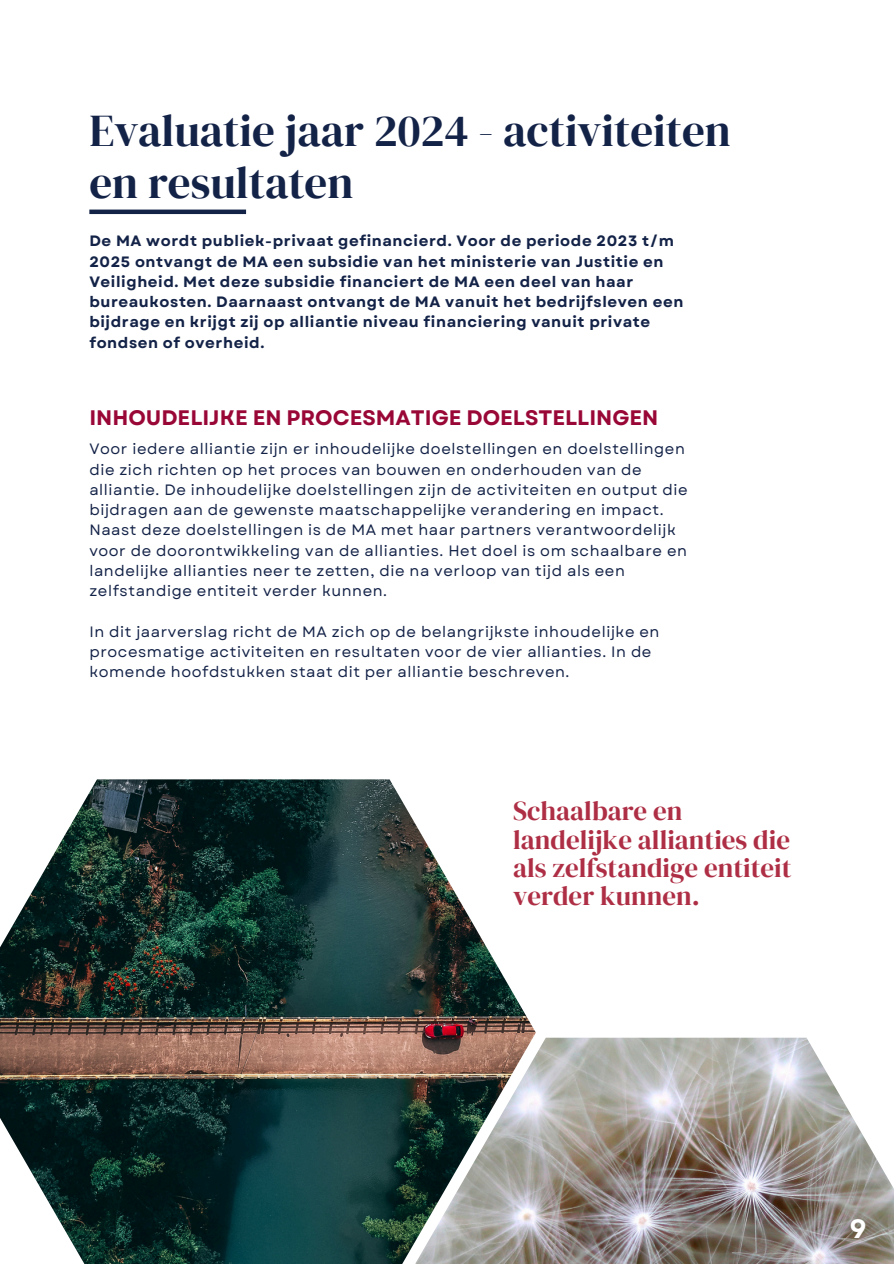
<style>
.page{position:relative;width:894px;height:1264px;background:#fff}
.page>*{position:absolute;margin:0;border:0;box-sizing:border-box;transform-origin:0 0}
.t1{font:45px/51.8px "DM Serif Display";color:#132247}
.t2{font:27px/28.2px "DM Serif Display";color:#ae2f45}
.t3{font:700 26.55px "Garet";color:#fff}
.t4{font:700 21px "Garet";color:#990737}
.t5{font:15px/20.2px "Garet";letter-spacing:.04em;color:#132247}
.t6{font:700 15px/20.2px "Garet";letter-spacing:.04em;color:#132247}
</style>
<div class="page">
<div style="left:89px;top:209px;width:157px;height:5px;background:#132247"></div>
<img style="left:0;top:779px;width:535px;height:484px">
<img style="left:415px;top:1037px;width:478px;height:226px">
<h1 class="t1" style="left:89px;top:104px;width:643px">Evaluatie jaar 2024 - activiteiten en resultaten</h1>
<p class="t6" style="left:89px;top:231px;width:595px">De MA wordt publiek-privaat gefinancierd. Voor de periode 2023 t/m 2025 ontvangt de MA een subsidie van het ministerie van Justitie en Veiligheid. Met deze subsidie financiert de MA een deel van haar bureaukosten. Daarnaast ontvangt de MA vanuit het bedrijfsleven een bijdrage en krijgt zij op alliantie niveau financiering vanuit private fondsen of overheid.</p>
<h4 class="t4" style="left:89px;top:402px;width:570px">INHOUDELIJKE EN PROCESMATIGE DOELSTELLINGEN</h4>
<h3 class="t5" style="left:89px;top:439px;width:599px">Voor iedere alliantie zijn er inhoudelijke doelstellingen en doelstellingen die zich richten op het proces van bouwen en onderhouden van de alliantie. De inhoudelijke doelstellingen zijn de activiteiten en output die bijdragen aan de gewenste maatschappelijke verandering en impact.<br>Naast deze doelstellingen is de MA met haar partners verantwoordelijk voor de doorontwikkeling van de allianties. Het doel is om schaalbare en landelijke allianties neer te zetten, die na verloop van tijd als een zelfstandige entiteit verder kunnen.</h3>
<p class="t5" style="left:89px;top:621px;width:571px">In dit jaarverslag richt de MA zich op de belangrijkste inhoudelijke en procesmatige activiteiten en resultaten voor de vier allianties. In de komende hoofdstukken staat dit per alliantie beschreven.</p>
<h2 class="t2" style="left:513px;top:796px;width:280px">Schaalbare en landelijke allianties die als zelfstandige entiteit verder kunnen.</h2>
<p class="t3" style="left:849px;top:1209px;width:19px">9</p>
</div>
